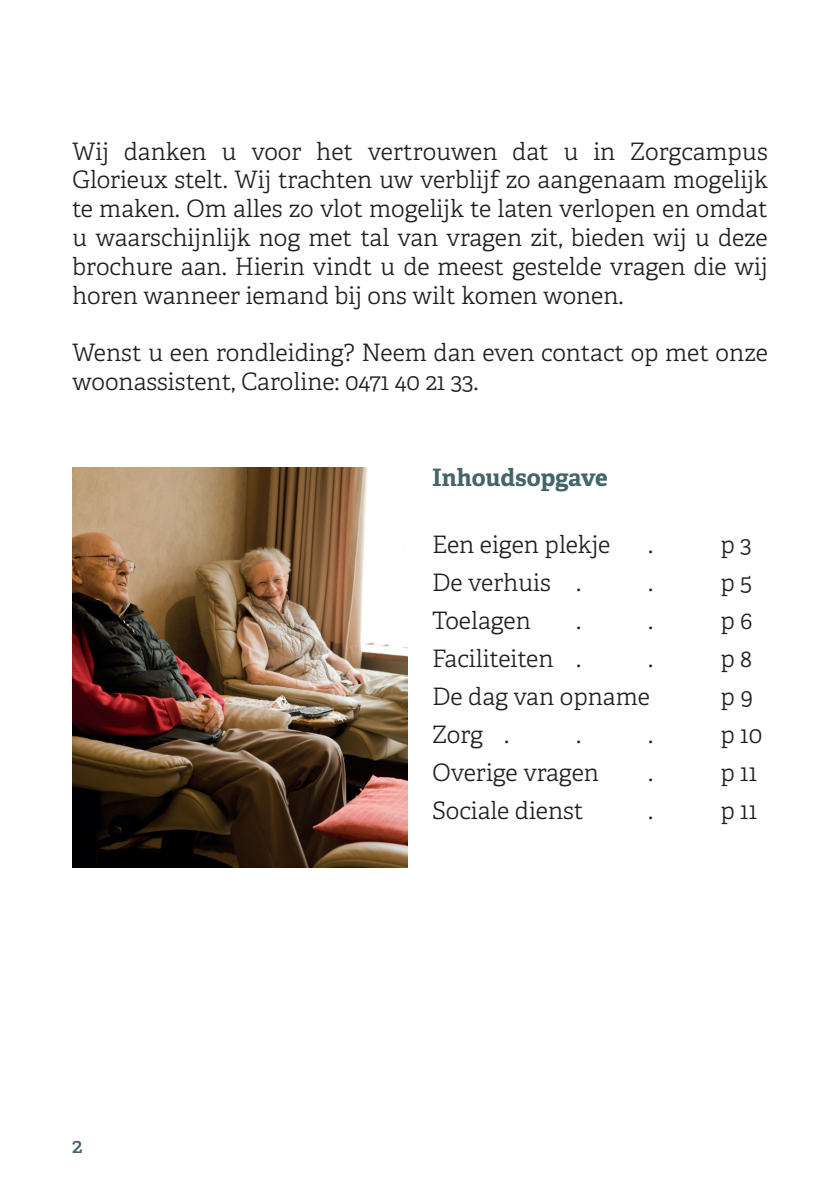
<style>
.page{position:relative;width:840px;height:1191px;background:#fff}
.page>*{position:absolute;margin:0;border:0;box-sizing:border-box;transform-origin:0 0}
.body{font:300 24px/28.8px "Adelle";color:#231f20;text-align:justify}
.Tussentitel{font:700 24px "Adelle";color:#446669}
.t1{font:600 20.8px "Adelle";color:#446669}
</style>
<div class="page">
<img style="left:72px;top:468px;width:336px;height:399px">
<p class="body" style="left:72px;top:137px;width:697px">Wij danken u voor het vertrouwen dat u in Zorgcampus Glorieux stelt. Wij trachten uw verblijf zo aangenaam mogelijk te maken. Om alles zo vlot mogelijk te laten verlopen en omdat u waarschijnlijk nog met tal van vragen zit, bieden wij u deze brochure aan. Hierin vindt u de meest gestelde vragen die wij horen wanneer iemand bij ons wilt komen wonen.</p>
<p class="body" style="left:72px;top:339px;width:697px">Wenst u een rondleiding? Neem dan even contact op met onze woonassistent, Caroline: 0471 40 21 33.</p>
<p class="Tussentitel" style="left:432px;top:462px;width:177px">Inhoudsopgave</p>
<p class="body" style="left:432px;top:530px;width:180px">Een eigen plekje</p>
<p class="body" style="left:432px;top:568px;width:150px">De verhuis .</p>
<p class="body" style="left:648px;top:530px;width:6px">.</p>
<p class="body" style="left:720px;top:530px;width:33px">p 3</p>
<p class="body" style="left:648px;top:568px;width:6px">.</p>
<p class="body" style="left:720px;top:568px;width:33px">p 5</p>
<p class="body" style="left:432px;top:606px;width:100px">Toelagen</p>
<p class="body" style="left:576px;top:606px;width:6px">.</p>
<p class="body" style="left:648px;top:606px;width:6px">.</p>
<p class="body" style="left:432px;top:644px;width:150px">Faciliteiten .</p>
<p class="body" style="left:648px;top:644px;width:6px">.</p>
<p class="body" style="left:720px;top:606px;width:34px">p 6</p>
<p class="body" style="left:720px;top:644px;width:33px">p 8</p>
<p class="body" style="left:432px;top:682px;width:219px">De dag van opname</p>
<p class="body" style="left:720px;top:682px;width:35px">p 9</p>
<p class="body" style="left:432px;top:720px;width:78px">Zorg .</p>
<p class="body" style="left:576px;top:720px;width:6px">.</p>
<p class="body" style="left:648px;top:720px;width:6px">.</p>
<p class="body" style="left:720px;top:720px;width:43px">p 10</p>
<p class="body" style="left:432px;top:758px;width:168px">Overige vragen</p>
<p class="body" style="left:648px;top:758px;width:6px">.</p>
<p class="body" style="left:720px;top:758px;width:38px">p 11</p>
<p class="t1" style="left:72px;top:1132px;width:12px">2</p>
<p class="body" style="left:432px;top:796px;width:153px">Sociale dienst</p>
<p class="body" style="left:648px;top:796px;width:6px">.</p>
<p class="body" style="left:720px;top:796px;width:38px">p 11</p>
</div>
